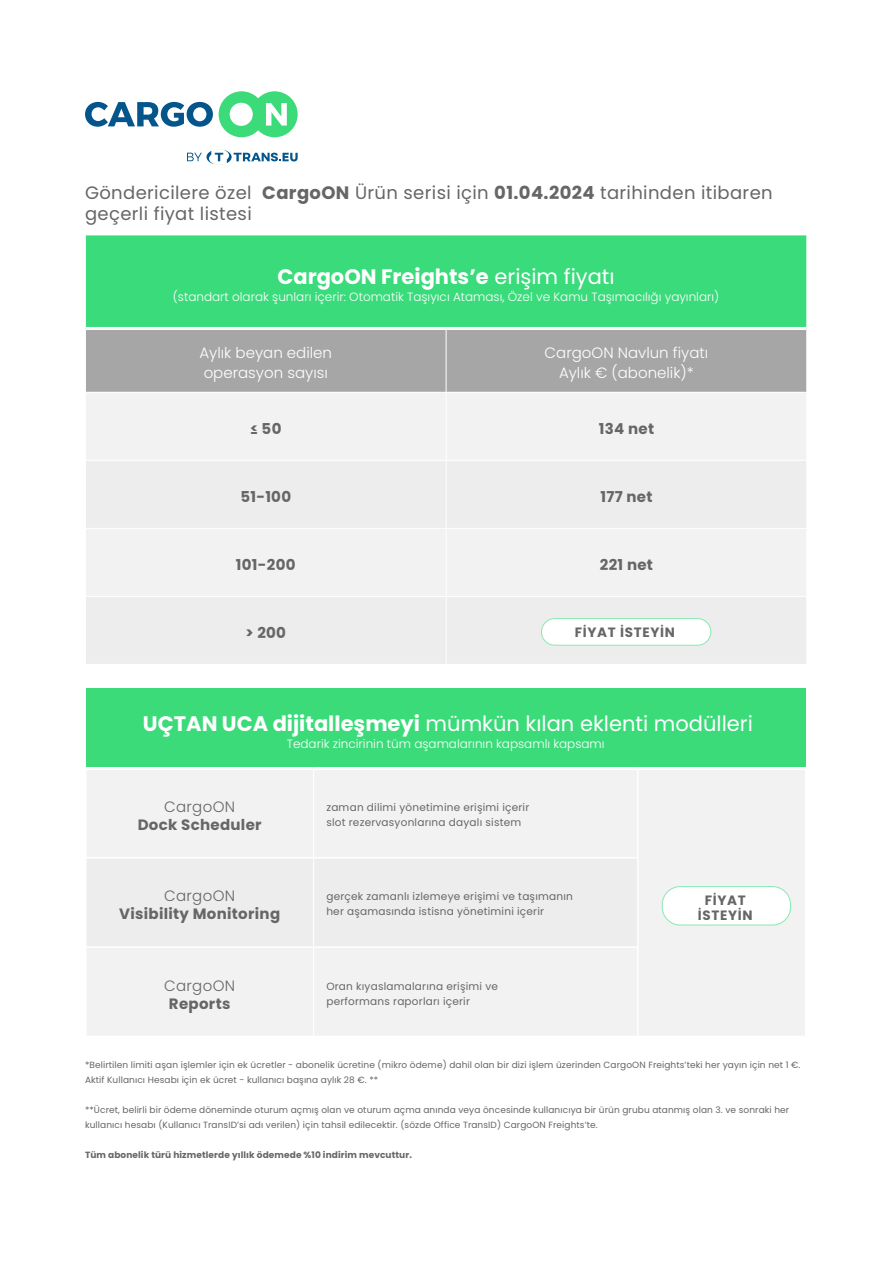
<style>
.page{position:relative;width:893px;height:1263px;background:#fff}
.page>*{position:absolute;margin:0;border:0;box-sizing:border-box;transform-origin:0 0}
.t1{font:21px "Poppins";color:#fff}
.t2{font:700 21px "Poppins";color:#fff}
.t3{font:18px/21.6px "Poppins";letter-spacing:.02em;color:#666}
.t4{font:700 15px "Poppins";letter-spacing:.02em;color:#666}
.t5{font:300 15px/19.5px "Poppins";color:#fff}
.t6{font:300 15px "Poppins";letter-spacing:.02em;color:#666}
.t7{font:700 13.5px/15px "Poppins";letter-spacing:.05em;color:#666;text-align:center}
.t8{font:300 12px "Poppins";color:#fff}
.t9{font:10.5px/15px "Poppins";letter-spacing:.02em;color:#666}
.t10{font:9px/15px "Poppins";letter-spacing:.01em;color:#666}
.t11{font:700 9px "Poppins";letter-spacing:.01em;color:#666}
.s1{font-weight:700}
.s2{font-weight:400}
</style>
<div class="page">
<svg style="left:85px;top:102px;width:128px;height:25px"></svg>
<svg style="left:219px;top:91px;width:79px;height:46px"></svg>
<svg style="left:187px;top:149px;width:111px;height:16px"></svg>
<div style="left:85px;top:235px;width:722px;height:93px;background:#3adb7b"></div>
<div style="left:86px;top:330px;width:720px;height:62px;background:#a6a6a6"></div>
<div style="left:86px;top:393px;width:720px;height:67px;background:#f2f2f2"></div>
<div style="left:86px;top:461px;width:720px;height:203px;background:#ededed"></div>
<hr style="left:85px;top:235px;width:361px;height:1px;background:#fff">
<hr style="left:85px;top:235px;width:1px;height:93px;background:#fff">
<hr style="left:446px;top:235px;width:361px;height:1px;background:#fff">
<hr style="left:806px;top:235px;width:1px;height:93px;background:#fff">
<hr style="left:446px;top:330px;width:1px;height:62px;background:#fff">
<hr style="left:446px;top:393px;width:1px;height:67px;background:#fff">
<hr style="left:446px;top:461px;width:1px;height:67px;background:#fff">
<hr style="left:85px;top:528px;width:361px;height:1px;background:#fff">
<hr style="left:446px;top:528px;width:361px;height:1px;background:#fff">
<hr style="left:446px;top:529px;width:1px;height:67px;background:#fff">
<hr style="left:85px;top:596px;width:361px;height:1px;background:#fff">
<hr style="left:446px;top:596px;width:361px;height:1px;background:#fff">
<hr style="left:446px;top:597px;width:1px;height:67px;background:#fff">
<hr style="left:86px;top:327px;width:360px;height:3px;background:#fff">
<hr style="left:446px;top:327px;width:360px;height:3px;background:#fff">
<div style="left:86px;top:688px;width:720px;height:80px;background:#3bdb7a"></div>
<div style="left:87px;top:770px;width:718px;height:265px;background:#f2f2f2"></div>
<div style="left:87px;top:858px;width:550px;height:88px;background:#ededed"></div>
<hr style="left:637px;top:770px;width:2px;height:87px;background:#fff">
<hr style="left:85px;top:857px;width:229px;height:1px;background:#fff">
<hr style="left:314px;top:857px;width:325px;height:1px;background:#fff">
<hr style="left:637px;top:858px;width:2px;height:88px;background:#fff">
<hr style="left:85px;top:946px;width:229px;height:2px;background:#fff">
<hr style="left:314px;top:946px;width:325px;height:2px;background:#fff">
<hr style="left:637px;top:948px;width:2px;height:88px;background:#fff">
<hr style="left:313px;top:770px;width:1px;height:87px;background:#fff">
<hr style="left:313px;top:858px;width:1px;height:88px;background:#fff">
<hr style="left:313px;top:948px;width:1px;height:88px;background:#fff">
<hr style="left:85px;top:767px;width:229px;height:3px;background:#fff">
<hr style="left:314px;top:767px;width:324px;height:3px;background:#fff">
<hr style="left:638px;top:767px;width:168px;height:3px;background:#fff">
<div style="left:541px;top:619px;width:170px;height:26px;background:#fff;border-radius:13px"></div>
<div style="left:541px;top:618px;width:170px;height:27px;border:1px solid #89e9b0;border-radius:13px"></div>
<div style="left:662px;top:886px;width:128px;height:39px;background:#fff;border-radius:18px"></div>
<div style="left:662px;top:886px;width:129px;height:39px;border:1px solid #89e9b0;border-radius:18px"></div>
<h2 class="t3" style="left:85px;top:182px;width:689px">Göndericilere özel <span class="s1">CargoON</span> Ürün serisi için <span class="s1">01.04.2024</span> tarihinden itibaren geçerli fiyat listesi</h2>
<h1 class="t2" style="left:277px;top:265px;width:339px">CargoON Freights’e <span class="s2">erişim fiyatı</span></h1>
<h3 class="t8" style="left:173px;top:290px;width:548px">(standart olarak şunları içerir: Otomatik Taşıyıcı Ataması, Özel ve Kamu Taşımacılığı yayınları)</h3>
<h3 class="t5" style="left:199px;top:344px;width:134px">Aylık beyan edilen operasyon sayısı</h3>
<h3 class="t5" style="left:545px;top:344px;width:165px;text-align:center">CargoON Navlun fiyatı<br>Aylık € (abonelik)*</h3>
<h3 class="t4" style="left:250px;top:420px;width:33px">≤ 50</h3>
<h3 class="t4" style="left:599px;top:420px;width:57px">134 net</h3>
<h3 class="t4" style="left:240px;top:488px;width:52px">51-100</h3>
<h3 class="t4" style="left:600px;top:488px;width:54px">177 net</h3>
<h3 class="t4" style="left:236px;top:556px;width:61px">101-200</h3>
<h3 class="t4" style="left:600px;top:556px;width:55px">221 net</h3>
<h3 class="t4" style="left:245px;top:624px;width:42px">&gt; 200</h3>
<h3 class="t7" style="left:575px;top:625px;width:102px">FİYAT İSTEYİN</h3>
<h1 class="t1" style="left:143px;top:711px;width:611px"><span class="s1">UÇTAN UCA dijitalleşmeyi</span> mümkün kılan eklenti modülleri</h1>
<h3 class="t8" style="left:287px;top:736px;width:319px">Tedarik zincirinin tüm aşamalarının kapsamlı kapsamı</h3>
<h3 class="t6" style="left:164px;top:798px;width:72px">CargoON</h3>
<h3 class="t4" style="left:138px;top:816px;width:125px">Dock Scheduler</h3>
<p class="t9" style="left:326px;top:800px;width:204px">zaman dilimi yönetimine erişimi içerir slot rezervasyonlarına dayalı sistem</p>
<h3 class="t6" style="left:164px;top:887px;width:72px">CargoON</h3>
<h3 class="t4" style="left:119px;top:905px;width:163px">Visibility Monitoring</h3>
<p class="t9" style="left:326px;top:889px;width:248px">gerçek zamanlı izlemeye erişimi ve taşımanın her aşamasında istisna yönetimini içerir</p>
<h3 class="t7" style="left:698px;top:893px;width:56px">FİYAT<br>İSTEYİN</h3>
<h3 class="t6" style="left:164px;top:977px;width:72px">CargoON</h3>
<h3 class="t4" style="left:169px;top:995px;width:63px">Reports</h3>
<p class="t9" style="left:326px;top:979px;width:173px">Oran kıyaslamalarına erişimi ve performans raporları içerir</p>
<p class="t10" style="left:85px;top:1057px;width:717px">*Belirtilen limiti aşan işlemler için ek ücretler - abonelik ücretine (mikro ödeme) dahil olan bir dizi işlem üzerinden CargoON Freights’teki her yayın için net 1 €.<br>Aktif Kullanıcı Hesabı için ek ücret - kullanıcı başına aylık 28 €. **</p>
<p class="t10" style="left:85px;top:1102px;width:706px">**Ücret, belirli bir ödeme döneminde oturum açmış olan ve oturum açma anında veya öncesinde kullanıcıya bir ürün grubu atanmış olan 3. ve sonraki her kullanıcı hesabı (Kullanıcı TransID’si adı verilen) için tahsil edilecektir. (sözde Office TransID) CargoON Freights’te.</p>
<p class="t11" style="left:85px;top:1149px;width:328px">Tüm abonelik türü hizmetlerde yıllık ödemede %10 indirim mevcuttur.</p>
</div>
